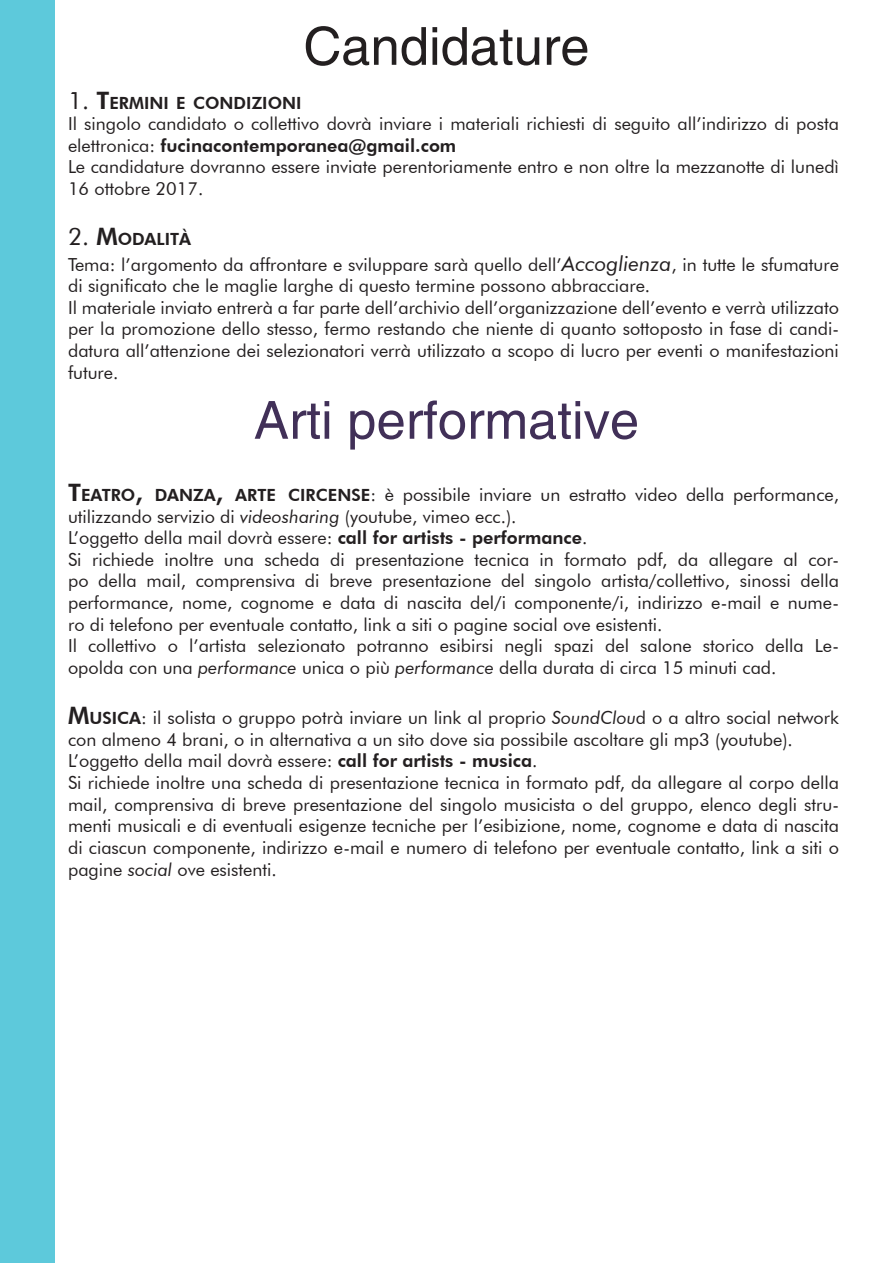
<style>
.page{position:relative;width:893px;height:1263px;background:#fff}
.page>*{position:absolute;margin:0;border:0;box-sizing:border-box;transform-origin:0 0}
.t1{font:52.5px "Helvetica";color:#413058}
.t2{font:52.5px "Helvetica";color:#231f20}
.t3{font:18px/21.6px "Futura BT";color:#231f20}
.t4{font:800 16.8px "Futura BT";color:#231f20}
.s1{font-weight:400;font-size:24px}
.s2{font-size:24px}
.s3{font-weight:800}
.s4{font-style:italic;font-size:21px}
.s5{font-weight:800;font-size:24px}
.s6{font-weight:800;font-size:16.8px}
.s7{font-style:italic}
</style>
<div class="page">
<div style="left:0;top:0;width:54px;height:1263px;background:#5dc9db"></div>
<p class="t2" style="left:303px;top:16px;width:287px">Candidature</p>
<p class="t4" style="left:68px;top:92px;width:235px"><span class="s1">1.</span> <span class="s2">T</span>ERMINI E CONDIZIONI</p>
<p class="t3" style="left:68px;top:113px;width:772px">Il singolo candidato o collettivo dovrà inviare i materiali richiesti di seguito all’indirizzo di posta elettronica: <span class="s3">fucinacontemporanea@gmail.com</span></p>
<p class="t3" style="left:68px;top:156px;width:772px">Le candidature dovranno essere inviate perentoriamente entro e non oltre la mezzanotte di lunedì<br>16 ottobre 2017.</p>
<p class="t4" style="left:68px;top:229px;width:125px"><span class="s1">2.</span> <span class="s2">M</span>ODALITÀ</p>
<p class="t3" style="left:68px;top:253px;width:772px">Tema: l’argomento da affrontare e sviluppare sarà quello dell’<span class="s4">Accoglienza</span>, in tutte le sfumature di significato che le maglie larghe di questo termine possono abbracciare.</p>
<p class="t3" style="left:68px;top:296px;width:772px;text-align:justify">Il materiale inviato entrerà a far parte dell’archivio dell’organizzazione dell’evento e verrà utilizzato per la promozione dello stesso, fermo restando che niente di quanto sottoposto in fase di candi&shy;datura all’attenzione dei selezionatori verrà utilizzato a scopo di lucro per eventi o manifestazioni future.</p>
<p class="t1" style="left:254px;top:390px;width:387px">Arti performative</p>
<p class="t3" style="left:68px;top:484px;width:772px"><span class="s5">T</span><span class="s6">EATRO</span><span class="s5">,</span> <span class="s6">DANZA</span><span class="s5">,</span> <span class="s6">ARTE CIRCENSE</span>: è possibile inviare un estratto video della performance, utilizzando servizio di <span class="s7">videosharing</span> (youtube, vimeo ecc.).<br>L’oggetto della mail dovrà essere: <span class="s3">call for artists - performance</span>.</p>
<p class="t3" style="left:68px;top:548px;width:772px">Si richiede inoltre una scheda di presentazione tecnica in formato pdf, da allegare al cor&shy;po della mail, comprensiva di breve presentazione del singolo artista/collettivo, sinossi della performance, nome, cognome e data di nascita del/i componente/i, indirizzo e-mail e nume&shy;ro di telefono per eventuale contatto, link a siti o pagine social ove esistenti.<br>Il collettivo o l’artista selezionato potranno esibirsi negli spazi del salone storico della Le&shy;opolda con una <span class="s7">performance</span> unica o più <span class="s7">performance</span> della durata di circa 15 minuti cad.</p>
<p class="t3" style="left:68px;top:707px;width:772px"><span class="s5">M</span><span class="s6">USICA</span>: il solista o gruppo potrà inviare un link al proprio <span class="s7">SoundClou</span>d o a altro social network con almeno 4 brani, o in alternativa a un sito dove sia possibile ascoltare gli mp3 (youtube).<br>L’oggetto della mail dovrà essere: <span class="s3">call for artists - musica</span>.</p>
<p class="t3" style="left:68px;top:772px;width:772px;text-align:justify">Si richiede inoltre una scheda di presentazione tecnica in formato pdf, da allegare al corpo della mail, comprensiva di breve presentazione del singolo musicista o del gruppo, elenco degli stru&shy;menti musicali e di eventuali esigenze tecniche per l’esibizione, nome, cognome e data di nascita di ciascun componente, indirizzo e-mail e numero di telefono per eventuale contatto, link a siti o pagine <span class="s7">social</span> ove esistenti.</p>
</div>
